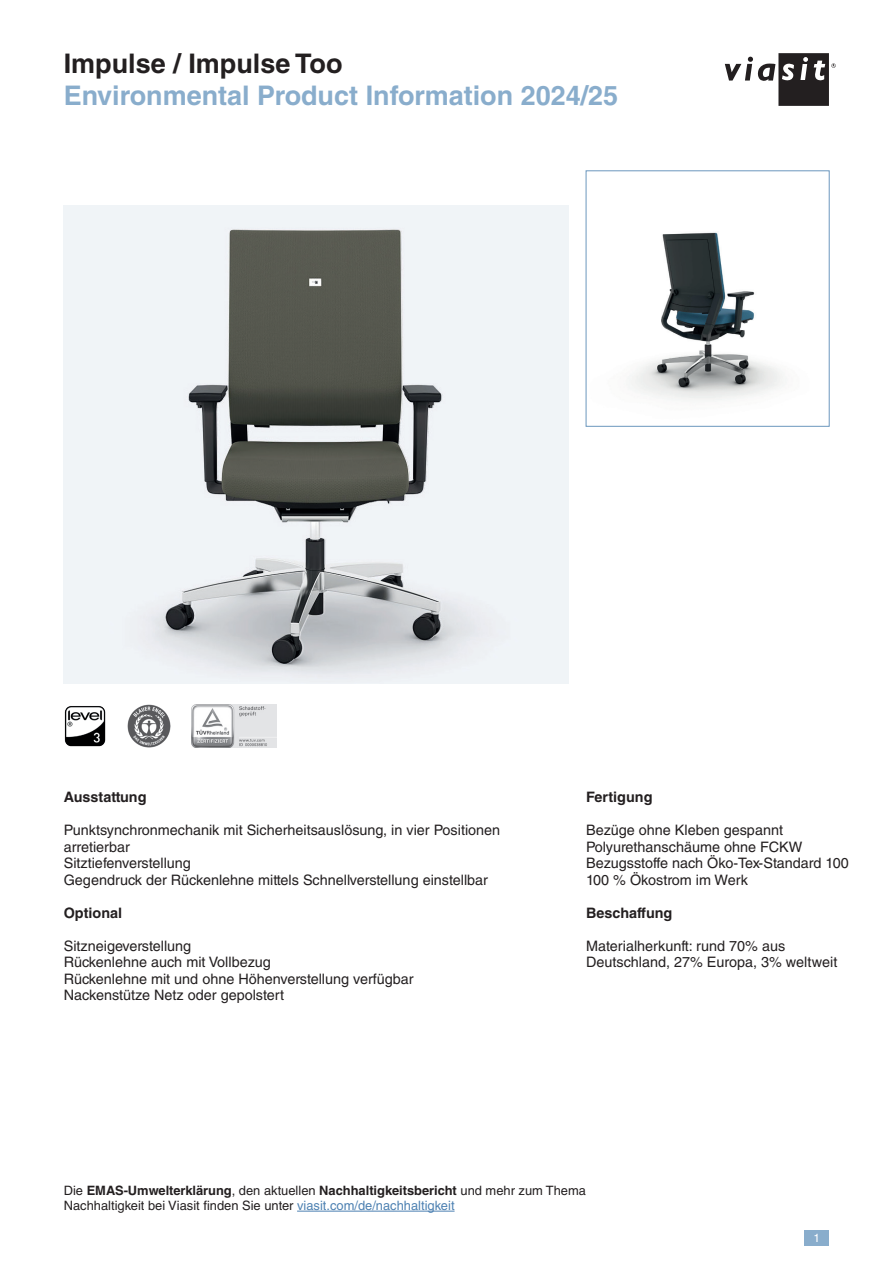
<style>
.page{position:relative;width:893px;height:1263px;background:#fff}
.page>*{position:absolute;margin:0;border:0;box-sizing:border-box;transform-origin:0 0}
.t1{font:700 27px "Helvetica LT Std";color:#89adcc}
.t2{font:700 27px "Helvetica LT Std";color:#231f20}
.t3{font:14.4px/16.5px "Helvetica LT Std";color:#231f20}
.t4{font:700 14.4px "Helvetica LT Std";color:#231f20}
.t5{font:12.9px/15px "Helvetica LT Std";color:#231f20}
.t6{font:11.7px "Helvetica LT Std";color:#fff}
.s1{font-weight:700}
.s2{color:#4d81b2}
</style>
<div class="page">
<svg style="left:725px;top:53px;width:111px;height:53px"></svg>
<hr style="left:297px;top:1211px;width:158px;height:1px;background:#4d81b2">
<div style="left:805px;top:1230px;width:24px;height:16px;background:#89adcc"></div>
<img style="left:64px;top:706px;width:42px;height:41px">
<img style="left:128px;top:705px;width:42px;height:42px">
<img style="left:191px;top:705px;width:85px;height:42px">
<img style="left:64px;top:205px;width:504px;height:479px">
<img style="left:628px;top:232px;width:158px;height:169px">
<h1 class="t2" style="left:64px;top:47px;width:280px">Impulse / Impulse Too</h1>
<h1 class="t1" style="left:64px;top:79px;width:556px">Environmental Product Information 2024/25</h1>
<p class="t4" style="left:64px;top:788px;width:84px">Ausstattung</p>
<p class="t3" style="left:64px;top:822px;width:438px">Punktsynchronmechanik mit Sicherheitsauslösung, in vier Positionen arretierbar<br>Sitztiefenverstellung<br>Gegendruck der Rückenlehne mittels Schnellverstellung einstellbar</p>
<p class="t4" style="left:64px;top:904px;width:60px">Optional</p>
<p class="t3" style="left:64px;top:937px;width:351px">Sitzneigeverstellung<br>Rückenlehne auch mit Vollbezug<br>Rückenlehne mit und ohne Höhenverstellung verfügbar Nackenstütze Netz oder gepolstert</p>
<p class="t4" style="left:586px;top:788px;width:68px">Fertigung</p>
<p class="t3" style="left:586px;top:822px;width:264px">Bezüge ohne Kleben gespannt<br>Polyurethanschäume ohne FCKW<br>Bezugsstoffe nach Öko-Tex-Standard 100<br>100 % Ökostrom im Werk</p>
<p class="t4" style="left:586px;top:904px;width:88px">Beschaffung</p>
<p class="t3" style="left:586px;top:937px;width:253px">Materialherkunft: rund 70% aus<br>Deutschland, 27% Europa, 3% weltweit</p>
<p class="t5" style="left:64px;top:1183px;width:524px">Die <span class="s1">EMAS-Umwelterklärung</span>, den aktuellen <span class="s1">Nachhaltigkeitsbericht</span> und mehr zum Thema<br>Nachhaltigkeit bei Viasit finden Sie unter <span class="s2">viasit.com/de/nachhaltigkeit</span></p>
<p class="t6" style="left:814px;top:1231px;width:8px">1</p>
</div>
